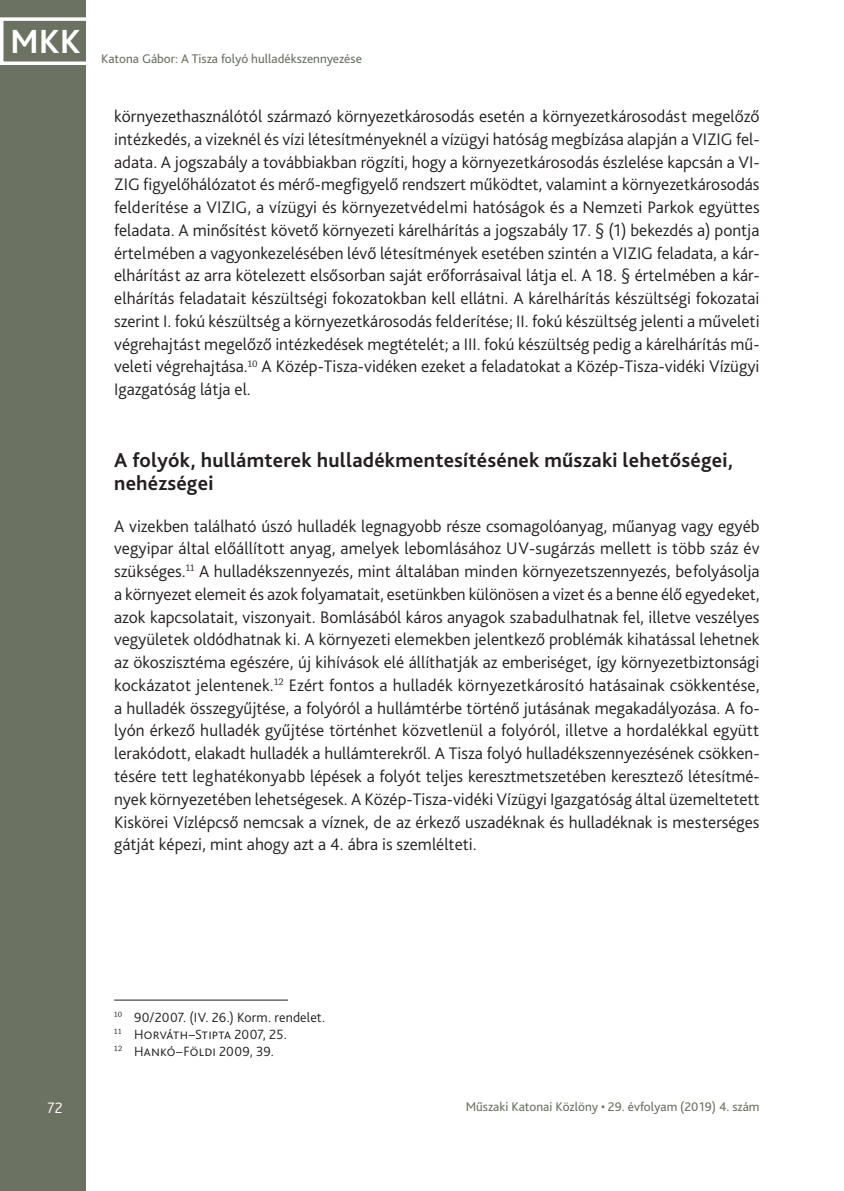
<style>
.page{position:relative;width:844px;height:1191px;background:#fff}
.page>*{position:absolute;margin:0;border:0;box-sizing:border-box;transform-origin:0 0}
.t1{font:700 35px "Bliss Pro";color:#fff}
.Címsor_1{font:700 21px/22.8px "Bliss Pro";letter-spacing:.01em;color:#231f20}
.Szöveg_1st___3_mm{font:300 17.5px/22.8px "Bliss Pro";color:#231f20;text-align:justify}
.t2{font:300 15.75px "Bliss Pro";color:#fff}
.Lábjegyzet{font:300 14px "Bliss Pro";letter-spacing:.015em;color:#231f20}
.t3{font:13.12px "Bliss Pro";color:#6c7261}
</style>
<div class="page">
<div style="left:0;top:0;width:85px;height:1191px;background:#6c7261"></div>
<div style="left:0;top:17px;width:94px;height:48px;border:4px solid #fff"></div>
<hr style="left:114px;top:999px;width:174px;height:1px;background:#231f20">
<h1 class="t1" style="left:10px;top:20px;width:72px">MKK</h1>
<p class="t3" style="left:101px;top:50px;width:262px">Katona Gábor: A Tisza folyó hulladékszennyezése</p>
<p class="Szöveg_1st___3_mm" style="left:114px;top:104px;width:647px">környezethasználótól származó környezetkárosodás esetén a környezetkárosodást megelőző intézkedés, a vizeknél és vízi létesítményeknél a vízügyi hatóság megbízása alapján a VIZIG fel&shy;adata. A jogszabály a továbbiakban rögzíti, hogy a környezetkárosodás észlelése kapcsán a VI-ZIG figyelőhálózatot és mérő-megfigyelő rendszert működtet, valamint a környezetkárosodás felderítése a VIZIG, a vízügyi és környezetvédelmi hatóságok és a Nemzeti Parkok együttes feladata. A minősítést követő környezeti kárelhárítás a jogszabály 17. § (1) bekezdés a) pontja értelmében a vagyonkezelésében lévő létesítmények esetében szintén a VIZIG feladata, a kár&shy;elhárítást az arra kötelezett elsősorban saját erőforrásaival látja el. A 18. § értelmében a kár&shy;elhárítás feladatait készültségi fokozatokban kell ellátni. A kárelhárítás készültségi fokozatai szerint I. fokú készültség a környezetkárosodás felderítése; II. fokú készültség jelenti a műveleti végrehajtást megelőző intézkedések megtételét; a III. fokú készültség pedig a kárelhárítás mű&shy;veleti végrehajtása.<sup>10</sup> A Közép-Tisza-vidéken ezeket a feladatokat a Közép-Tisza-vidéki Vízügyi Igazgatóság látja el.</p>
<p class="Címsor_1" style="left:114px;top:448px;width:620px">A folyók, hullámterek hulladékmentesítésének műszaki lehetőségei, nehézségei</p>
<p class="Szöveg_1st___3_mm" style="left:114px;top:514px;width:647px">A vizekben található úszó hulladék legnagyobb része csomagolóanyag, műanyag vagy egyéb vegyipar által előállított anyag, amelyek lebomlásához UV-sugárzás mellett is több száz év szükséges.<sup>11</sup> A hulladékszennyezés, mint általában minden környezetszennyezés, befolyásolja a környezet elemeit és azok folyamatait, esetünkben különösen a vizet és a benne élő egyedeket, azok kapcsolatait, viszonyait. Bomlásából káros anyagok szabadulhatnak fel, illetve veszélyes vegyületek oldódhatnak ki. A környezeti elemekben jelentkező problémák kihatással lehetnek az ökoszisztéma egészére, új kihívások elé állíthatják az emberiséget, így környezetbiztonsági kockázatot jelentenek.<sup>12</sup> Ezért fontos a hulladék környezetkárosító hatásainak csökkentése, a hulladék összegyűjtése, a folyóról a hullámtérbe történő jutásának megakadályozása. A fo&shy;lyón érkező hulladék gyűjtése történhet közvetlenül a folyóról, illetve a hordalékkal együtt lerakódott, elakadt hulladék a hullámterekről. A Tisza folyó hulladékszennyezésének csökken&shy;tésére tett leghatékonyabb lépések a folyót teljes keresztmetszetében keresztező létesítmé&shy;nyek környezetében lehetségesek. A Közép-Tisza-vidéki Vízügyi Igazgatóság által üzemeltetett Kiskörei Vízlépcső nemcsak a víznek, de az érkező uszadéknak és hulladéknak is mesterséges gátját képezi, mint ahogy azt a 4. ábra is szemlélteti.</p>
<p class="Lábjegyzet" style="left:114px;top:1008px;width:212px"><sup>10</sup> 90/2007. (IV. 26.) Korm. rendelet.</p>
<p class="Lábjegyzet" style="left:114px;top:1025px;width:174px"><sup>11</sup> Horváth–Stipta 2007, 25.</p>
<p class="Lábjegyzet" style="left:114px;top:1042px;width:161px"><sup>12</sup> Hankó–Földi 2009, 39.</p>
<p class="t2" style="left:47px;top:1098px;width:17px">72</p>
<p class="t3" style="left:465px;top:1098px;width:295px">Műszaki Katonai Közlöny • 29. évfolyam (2019) 4. szám</p>
</div>
